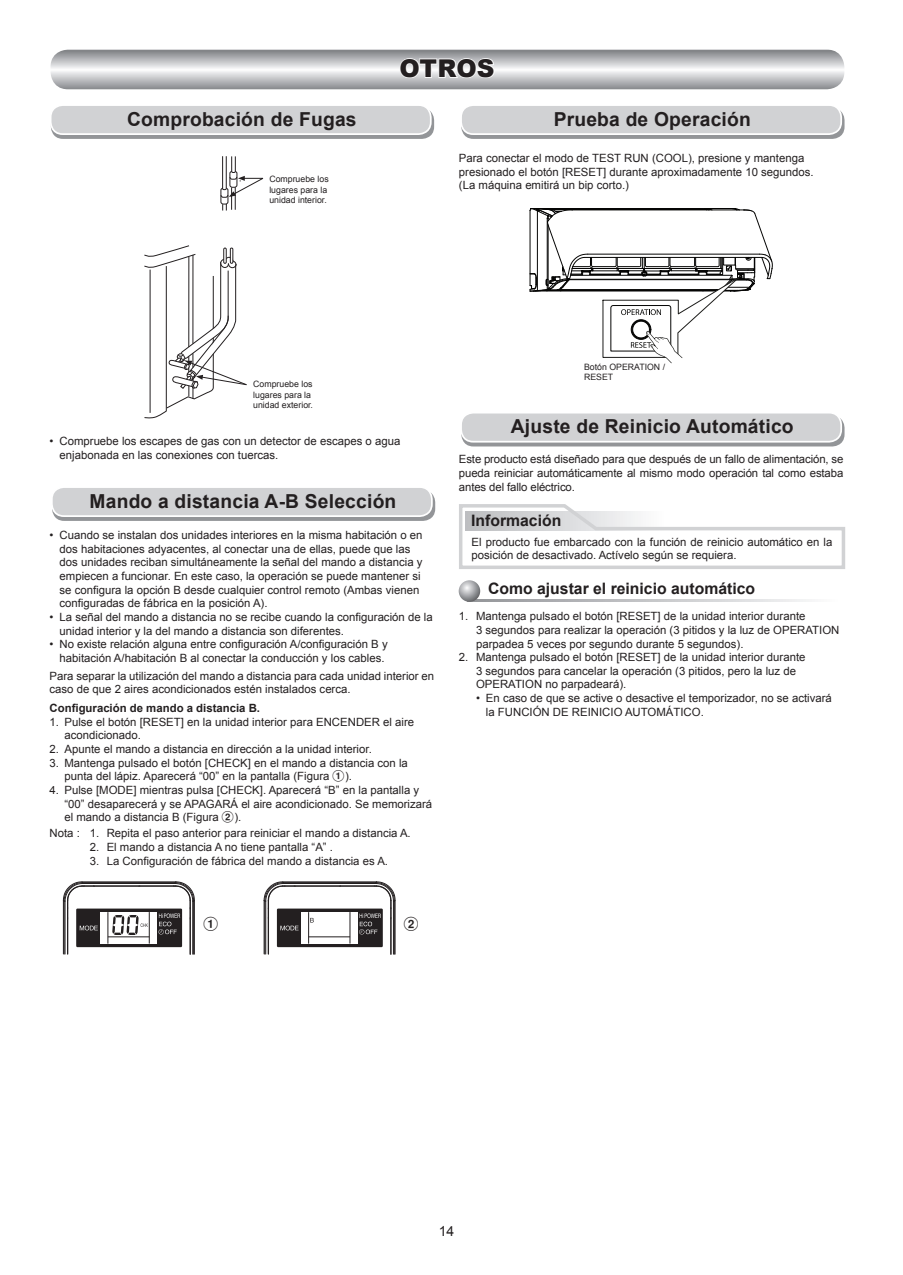
<style>
.page{position:relative;width:903px;height:1275px;background:#fff}
.page>*{position:absolute;margin:0;border:0;box-sizing:border-box;transform-origin:0 0}
.t1{font:900 24.5px "Arial";color:#231f20}
.t2{font:700 19.25px "Arial";letter-spacing:.01em;color:#231f20}
.t3{font:700 15.75px "Arial";color:#231f20}
.t4{font:14px "Arial";color:#231f20}
.t5{font:14px "Circl Posi A";color:#231f20}
.t6{font:11.38px/13.7px "Arial";color:#231f20}
.t7{font:700 11.38px "Arial";color:#231f20}
.t8{font:8.75px/10.5px "Arial";color:#231f20}
.s1{color:#fff}
.s2{font-family:"Circl Posi A"}
</style>
<div class="page">
<svg style="left:50px;top:50px;width:794px;height:39px;background:#bebfc2"></svg>
<div style="left:51px;top:108px;width:383px;height:31px;background:#939598;border-radius:12px"></div>
<div style="left:51px;top:105px;width:380px;height:29px;background:#d1d2d4;border-radius:12px"></div>
<div style="left:50px;top:104px;width:382px;height:31px;border:2px solid #fff;border-radius:12px"></div>
<div style="left:461px;top:108px;width:383px;height:31px;background:#939598;border-radius:12px"></div>
<div style="left:461px;top:105px;width:380px;height:29px;background:#d1d2d4;border-radius:12px"></div>
<div style="left:460px;top:104px;width:382px;height:31px;border:2px solid #fff;border-radius:12px"></div>
<div style="left:461px;top:416px;width:383px;height:30px;background:#939598;border-radius:12px"></div>
<div style="left:461px;top:413px;width:380px;height:29px;background:#d1d2d4;border-radius:12px"></div>
<div style="left:460px;top:412px;width:382px;height:31px;border:2px solid #fff;border-radius:12px"></div>
<svg style="left:473px;top:599px;width:336px;height:3px"></svg>
<svg style="left:459px;top:580px;width:21px;height:22px"></svg>
<div style="left:52px;top:490px;width:383px;height:31px;background:#939598;border-radius:12px"></div>
<div style="left:52px;top:487px;width:380px;height:29px;background:#d1d2d4;border-radius:12px"></div>
<div style="left:51px;top:486px;width:382px;height:31px;border:2px solid #fff;border-radius:12px"></div>
<svg style="left:459px;top:504px;width:386px;height:65px"></svg>
<div style="left:277px;top:908px;width:106px;height:39px;background:#231f20"></div>
<div style="left:76px;top:908px;width:106px;height:39px;background:#231f20"></div>
<div style="left:301px;top:912px;width:57px;height:31px;background:#fff"></div>
<hr style="left:265px;top:901px;width:1px;height:53px;background:#231f20">
<hr style="left:391px;top:900px;width:1px;height:54px;background:#231f20">
<hr style="left:393px;top:901px;width:1px;height:53px;background:#231f20">
<hr style="left:394px;top:901px;width:1px;height:53px;background:#231f20">
<hr style="left:264px;top:900px;width:1px;height:54px;background:#231f20">
<hr style="left:395px;top:900px;width:1px;height:54px;background:#231f20">
<hr style="left:268px;top:900px;width:1px;height:54px;background:#231f20">
<hr style="left:390px;top:900px;width:1px;height:54px;background:#231f20">
<hr style="left:283px;top:883px;width:93px;height:1px;background:#231f20">
<hr style="left:283px;top:882px;width:93px;height:1px;background:#231f20">
<hr style="left:283px;top:881px;width:94px;height:1px;background:#231f20">
<hr style="left:283px;top:886px;width:93px;height:1px;background:#231f20">
<svg style="left:263px;top:881px;width:23px;height:28px"></svg>
<hr style="left:309px;top:936px;width:41px;height:1px;background:#231f20">
<hr style="left:350px;top:912px;width:1px;height:31px;background:#231f20">
<hr style="left:308px;top:912px;width:1px;height:32px;background:#231f20">
<div style="left:101px;top:912px;width:56px;height:31px;background:#fff"></div>
<hr style="left:65px;top:901px;width:1px;height:53px;background:#231f20">
<hr style="left:64px;top:901px;width:1px;height:53px;background:#231f20">
<hr style="left:192px;top:901px;width:1px;height:53px;background:#231f20">
<hr style="left:67px;top:900px;width:1px;height:54px;background:#231f20">
<hr style="left:193px;top:901px;width:1px;height:53px;background:#231f20">
<hr style="left:63px;top:900px;width:1px;height:54px;background:#231f20">
<hr style="left:194px;top:900px;width:1px;height:54px;background:#231f20">
<hr style="left:68px;top:900px;width:1px;height:54px;background:#231f20">
<hr style="left:190px;top:900px;width:1px;height:54px;background:#231f20">
<hr style="left:83px;top:883px;width:92px;height:1px;background:#231f20">
<hr style="left:82px;top:885px;width:94px;height:1px;background:#231f20">
<hr style="left:83px;top:882px;width:92px;height:1px;background:#231f20">
<hr style="left:82px;top:881px;width:94px;height:1px;background:#231f20">
<hr style="left:82px;top:886px;width:94px;height:1px;background:#231f20">
<svg style="left:63px;top:881px;width:22px;height:28px"></svg>
<hr style="left:108px;top:936px;width:41px;height:1px;background:#231f20">
<hr style="left:149px;top:912px;width:1px;height:31px;background:#231f20">
<hr style="left:108px;top:912px;width:1px;height:32px;background:#231f20">
<svg style="left:310px;top:918px;width:4px;height:4px"></svg>
<svg style="left:280px;top:926px;width:19px;height:4px"></svg>
<svg style="left:359px;top:881px;width:36px;height:53px"></svg>
<svg style="left:80px;top:926px;width:18px;height:4px"></svg>
<svg style="left:158px;top:881px;width:37px;height:53px"></svg>
<svg style="left:112px;top:915px;width:36px;height:20px"></svg>
<svg style="left:144px;top:245px;width:103px;height:174px"></svg>
<svg style="left:220px;top:156px;width:44px;height:55px"></svg>
<svg style="left:529px;top:208px;width:244px;height:155px"></svg>
<h1 class="t1" style="left:399px;top:50px;width:97px"><span class="s1">O</span>TROS</h1>
<h2 class="t2" style="left:127px;top:108px;width:231px">Comprobación de Fugas</h2>
<h2 class="t2" style="left:554px;top:108px;width:199px">Prueba de Operación</h2>
<p class="t8" style="left:269px;top:174px;width:61px">Compruebe los lugares para la unidad interior.</p>
<p class="t6" style="left:459px;top:151px;width:356px">Para conectar el modo de TEST RUN (COOL), presione y mantenga presionado el botón [RESET] durante aproximadamente 10 segundos. (La máquina emitirá un bip corto.)</p>
<p class="t8" style="left:253px;top:379px;width:61px">Compruebe los lugares para la unidad exterior.</p>
<p class="t6" style="left:60px;top:434px;width:342px;text-indent:-10px">• Compruebe los escapes de gas con un detector de escapes o agua enjabonada en las conexiones con tuercas.</p>
<h2 class="t2" style="left:90px;top:490px;width:308px">Mando a distancia A-B Selección</h2>
<p class="t6" style="left:60px;top:528px;width:364px;text-indent:-10px">• Cuando se instalan dos unidades interiores en la misma habitación o en dos habitaciones adyacentes, al conectar una de ellas, puede que las dos unidades reciban simultáneamente la señal del mando a distancia y empiecen a funcionar. En este caso, la operación se puede mantener si se configura la opción B desde cualquier control remoto (Ambas vienen configuradas de fábrica en la posición A).</p>
<p class="t6" style="left:60px;top:610px;width:375px;text-indent:-10px">• La señal del mando a distancia no se recibe cuando la configuración de la unidad interior y la del mando a distancia son diferentes.</p>
<p class="t6" style="left:50px;top:637px;width:340px;text-align:center">• No existe relación alguna entre configuración A/configuración B y habitación A/habitación B al conectar la conducción y los cables.</p>
<p class="t6" style="left:50px;top:669px;width:386px">Para separar la utilización del mando a distancia para cada unidad interior en caso de que 2 aires acondicionados estén instalados cerca.</p>
<p class="t7" style="left:50px;top:702px;width:212px">Configuración de mando a distancia B.</p>
<p class="t6" style="left:64px;top:715px;width:351px;text-indent:-15px">1. Pulse el botón [RESET] en la unidad interior para ENCENDER el aire acondicionado.</p>
<p class="t6" style="left:50px;top:742px;width:324px">2. Apunte el mando a distancia en dirección a la unidad interior.</p>
<p class="t6" style="left:64px;top:756px;width:345px;text-indent:-15px">3. Mantenga pulsado el botón [CHECK] en el mando a distancia con la punta del lápiz. Aparecerá “00” en la pantalla (Figura <span class="s2">1</span>).</p>
<p class="t6" style="left:64px;top:783px;width:369px;text-indent:-15px">4. Pulse [MODE] mientras pulsa [CHECK]. Aparecerá “B” en la pantalla y “00” desaparecerá y se APAGARÁ el aire acondicionado. Se memorizará el mando a distancia B (Figura <span class="s2">2</span>).</p>
<p class="t6" style="left:50px;top:826px;width:363px">Nota : 1. Repita el paso anterior para reiniciar el mando a distancia A.</p>
<p class="t6" style="left:90px;top:840px;width:245px">2. El mando a distancia A no tiene pantalla “A” .</p>
<p class="t6" style="left:90px;top:854px;width:300px">3. La Configuración de fábrica del mando a distancia es A.</p>
<p class="t5" style="left:203px;top:917px;width:17px">1</p>
<p class="t5" style="left:404px;top:917px;width:17px">2</p>
<p class="t8" style="left:584px;top:361px;width:83px">Botón OPERATION /<br>RESET</p>
<h2 class="t2" style="left:511px;top:416px;width:284px">Ajuste de Reinicio Automático</h2>
<p class="t6" style="left:459px;top:453px;width:386px;text-align:justify">Este producto está diseñado para que después de un fallo de alimentación, se pueda reiniciar automáticamente al mismo modo operación tal como estaba antes del fallo eléctrico.</p>
<h3 class="t3" style="left:471px;top:512px;width:92px">Información</h3>
<p class="t6" style="left:472px;top:535px;width:362px">El producto fue embarcado con la función de reinicio automático en la posición de desactivado. Actívelo según se requiera.</p>
<h3 class="t3" style="left:488px;top:580px;width:268px">Como ajustar el reinicio automático</h3>
<p class="t6" style="left:476px;top:609px;width:365px;text-indent:-17px">1. Mantenga pulsado el botón [RESET] de la unidad interior durante<br>3 segundos para realizar la operación (3 pitidos y la luz de OPERATION parpadea 5 veces por segundo durante 5 segundos).</p>
<p class="t6" style="left:476px;top:650px;width:331px;text-indent:-17px">2. Mantenga pulsado el botón [RESET] de la unidad interior durante<br>3 segundos para cancelar la operación (3 pitidos, pero la luz de<br>OPERATION no parpadeará).</p>
<p class="t6" style="left:486px;top:691px;width:347px;text-indent:-10px">• En caso de que se active o desactive el temporizador, no se activará la FUNCIÓN DE REINICIO AUTOMÁTICO.</p>
<p class="t4" style="left:439px;top:1223px;width:17px">14</p>
</div>
